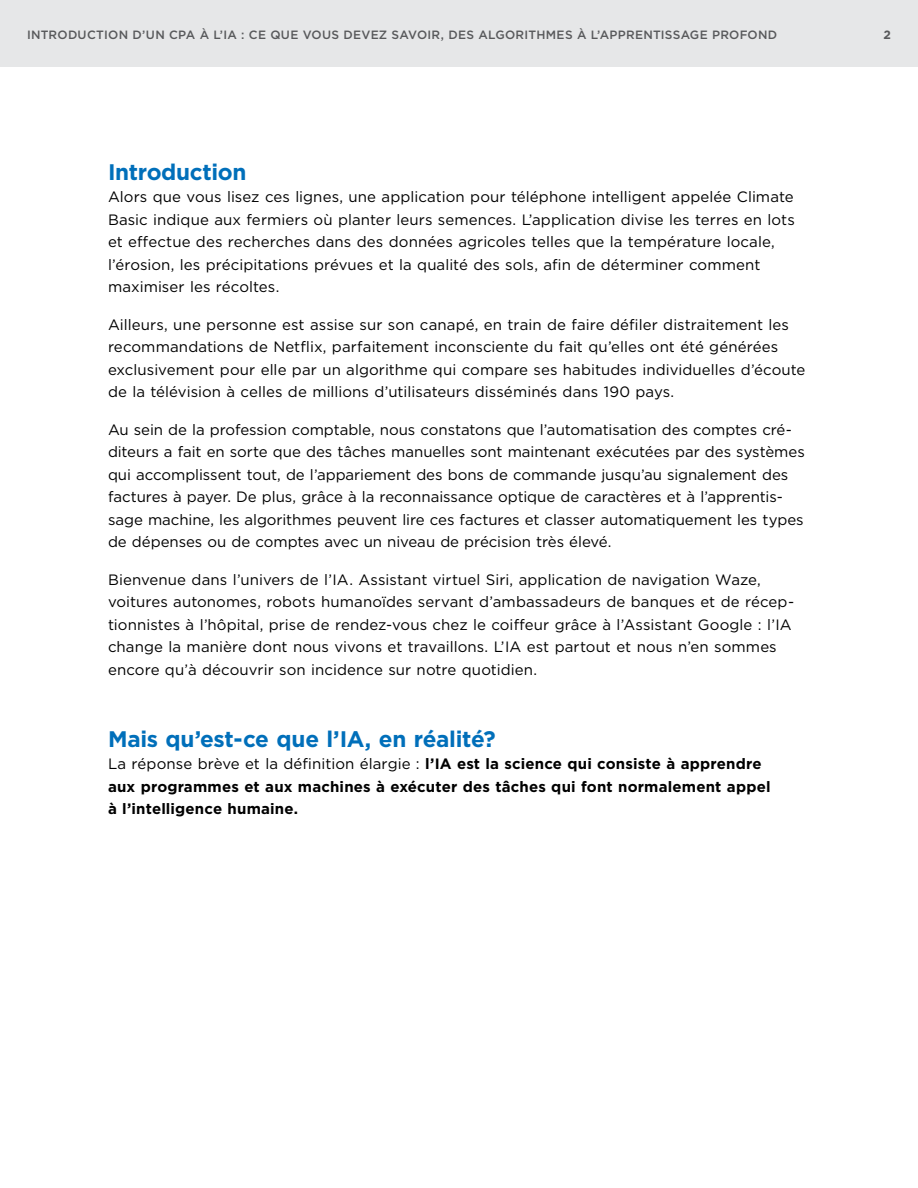
<style>
.page{position:relative;width:918px;height:1188px;background:#fff}
.page>*{position:absolute;margin:0;border:0;box-sizing:border-box;transform-origin:0 0}
.t1{font:700 22.5px "Gotham";letter-spacing:-.015em;color:#006fba}
.t2{font:15px/22.5px "Gotham";color:#000}
.t3{font:700 15px/22.5px "Gotham";letter-spacing:.01em;color:#000}
.t4{font:500 12px "Gotham";letter-spacing:.02em;color:#58595b}
.t5{font:700 12px "Gotham";color:#58595b}
.s1{font-weight:400}
</style>
<div class="page">
<div style="left:0;top:0;width:918px;height:68px;background:#e6e7e8"></div>
<p class="t4" style="left:27px;top:26px;width:752px">INTRODUCTION D’UN CPA À L’IA : CE QUE VOUS DEVEZ SAVOIR, DES ALGORITHMES À L’APPRENTISSAGE PROFOND</p>
<p class="t5" style="left:884px;top:26px;width:9px">2</p>
<h2 class="t1" style="left:108px;top:157px;width:140px">Introduction</h2>
<p class="t2" style="left:108px;top:186px;width:688px">Alors que vous lisez ces lignes, une application pour téléphone intelligent appelée Climate Basic indique aux fermiers où planter leurs semences. L’application divise les terres en lots et effectue des recherches dans des données agricoles telles que la température locale, l’érosion, les précipitations prévues et la qualité des sols, afin de déterminer comment maximiser les récoltes.</p>
<p class="t2" style="left:108px;top:313px;width:699px">Ailleurs, une personne est assise sur son canapé, en train de faire défiler distraitement les recommandations de Netflix, parfaitement inconsciente du fait qu’elles ont été générées exclusivement pour elle par un algorithme qui compare ses habitudes individuelles d’écoute de la télévision à celles de millions d’utilisateurs disséminés dans 190 pays.</p>
<p class="t2" style="left:108px;top:418px;width:698px">Au sein de la profession comptable, nous constatons que l’automatisation des comptes cré&shy;diteurs a fait en sorte que des tâches manuelles sont maintenant exécutées par des systèmes qui accomplissent tout, de l’appariement des bons de commande jusqu’au signalement des factures à payer. De plus, grâce à la reconnaissance optique de caractères et à l’apprentis&shy;sage machine, les algorithmes peuvent lire ces factures et classer automatiquement les types de dépenses ou de comptes avec un niveau de précision très élevé.</p>
<p class="t2" style="left:108px;top:568px;width:688px">Bienvenue dans l’univers de l’IA. Assistant virtuel Siri, application de navigation Waze, voitures autonomes, robots humanoïdes servant d’ambassadeurs de banques et de récep&shy;tionnistes à l’hôpital, prise de rendez-vous chez le coiffeur grâce à l’Assistant Google : l’IA change la manière dont nous vivons et travaillons. L’IA est partout et nous n’en sommes encore qu’à découvrir son incidence sur notre quotidien.</p>
<h2 class="t1" style="left:108px;top:724px;width:389px">Mais qu’est-ce que l’IA, en réalité?</h2>
<p class="t3" style="left:108px;top:753px;width:664px"><span class="s1">La réponse brève et la définition élargie :</span> l’IA est la science qui consiste à apprendre aux programmes et aux machines à exécuter des tâches qui font normalement appel à l’intelligence humaine.</p>
</div>
